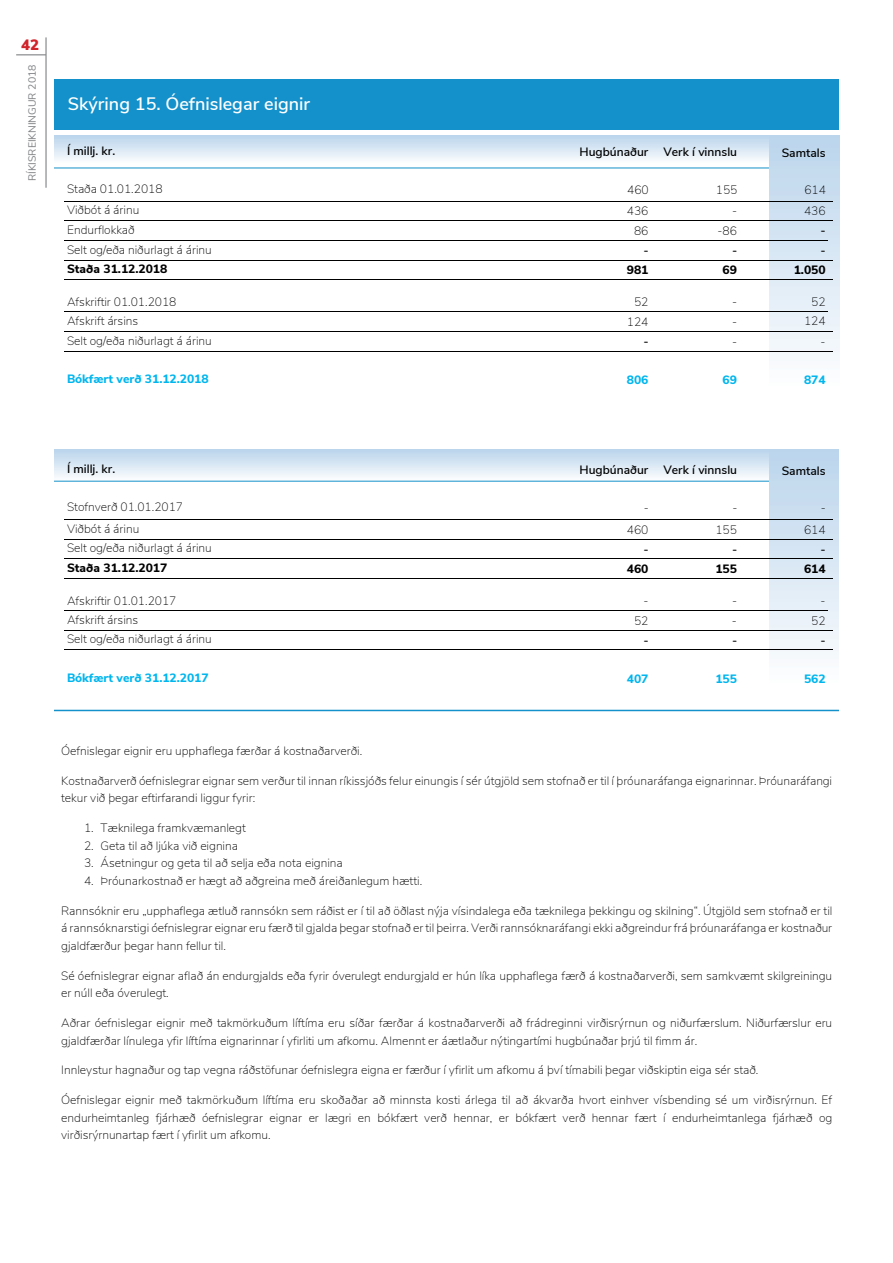
<style>
.page{position:relative;width:893px;height:1263px;background:#fff}
.page>*{position:absolute;margin:0;border:0;box-sizing:border-box;transform-origin:0 0}
.t1{font:600 18px "Nunito Sans";color:#fff}
.t2{font:15px "Calibri";color:#000}
.t3{font:900 15px "Nunito Sans";color:#d1232a}
.t4{font:200 12px/17.7px "Nunito Sans";color:#000}
.t5{font:600 12px "Nunito Sans";color:#000}
.t6{font:800 12px "Nunito Sans";letter-spacing:-.005em;color:#00b6ee}
.t7{font:800 12px "Nunito Sans";letter-spacing:-.005em;color:#000}
.t8{font:10.5px "Nunito Sans";color:#808285}
</style>
<div class="page">
<hr style="left:45px;top:37px;width:2px;height:151px;background:#808285">
<hr style="left:16px;top:54px;width:30px;height:1px;background:#808285">
<hr style="left:54px;top:168px;width:785px;height:1px;background:#1491ca">
<div style="left:54px;top:79px;width:785px;height:51px;background:#1491ca"></div>
<div style="left:54px;top:135px;width:785px;height:28px;background:linear-gradient(to bottom,#b9d3eb,#f9fbfd)"></div>
<div style="left:770px;top:135px;width:69px;height:252px;background:linear-gradient(to bottom,#b7d1e8,#f7f8f8)"></div>
<div style="left:54px;top:450px;width:785px;height:30px;background:linear-gradient(to bottom,#bad4ec,#f8fbfd)"></div>
<hr style="left:54px;top:481px;width:785px;height:1px;background:#1491ca">
<div style="left:770px;top:450px;width:69px;height:234px;background:linear-gradient(to bottom,#b8d2e9,#fbfcfc)"></div>
<hr style="left:54px;top:710px;width:785px;height:1px;background:#1491ca">
<hr style="left:64px;top:201px;width:498px;height:1px;background:#000">
<hr style="left:562px;top:201px;width:266px;height:1px;background:#000">
<hr style="left:64px;top:221px;width:498px;height:1px;background:#000">
<hr style="left:562px;top:221px;width:266px;height:1px;background:#000">
<hr style="left:64px;top:240px;width:498px;height:1px;background:#000">
<hr style="left:64px;top:260px;width:498px;height:1px;background:#000">
<hr style="left:562px;top:260px;width:266px;height:1px;background:#000">
<hr style="left:562px;top:240px;width:266px;height:1px;background:#000">
<hr style="left:64px;top:280px;width:769px;height:1px;background:#000">
<hr style="left:64px;top:312px;width:764px;height:1px;background:#000">
<hr style="left:64px;top:331px;width:769px;height:1px;background:#000">
<hr style="left:64px;top:351px;width:769px;height:1px;background:#000">
<hr style="left:64px;top:519px;width:769px;height:1px;background:#000">
<hr style="left:64px;top:539px;width:769px;height:1px;background:#000">
<hr style="left:64px;top:559px;width:769px;height:1px;background:#000">
<hr style="left:64px;top:578px;width:769px;height:1px;background:#000">
<hr style="left:64px;top:610px;width:764px;height:1px;background:#000">
<hr style="left:64px;top:630px;width:769px;height:1px;background:#000">
<hr style="left:64px;top:650px;width:769px;height:1px;background:#000">
<p class="t3" style="left:21px;top:34px;width:20px">42</p>
<p class="t8" style="left:25px;top:181px;width:118px;rotate:-90deg">RÍKISREIKNINGUR 2018</p>
<p class="t1" style="left:68px;top:90px;width:244px">Skýring 15. Óefnislegar eignir</p>
<p class="t5" style="left:67px;top:142px;width:50px">Í millj. kr.</p>
<p class="t5" style="left:579px;top:143px;width:159px">Hugbúnaður Verk í vinnslu</p>
<p class="t5" style="left:782px;top:144px;width:45px">Samtals</p>
<p class="t4" style="left:67px;top:179px;width:97px">Staða 01.01.2018</p>
<p class="t4" style="left:627px;top:180px;width:23px">460</p>
<p class="t4" style="left:716px;top:180px;width:23px">155</p>
<p class="t4" style="left:804px;top:180px;width:23px">614</p>
<p class="t4" style="left:67px;top:201px;width:74px">Viðbót á árinu</p>
<p class="t4" style="left:627px;top:202px;width:23px">436</p>
<p class="t4" style="left:732px;top:202px;width:7px">-</p>
<p class="t4" style="left:804px;top:201px;width:23px">436</p>
<p class="t4" style="left:67px;top:220px;width:69px">Endurflokkað</p>
<p class="t4" style="left:634px;top:221px;width:16px">86</p>
<p class="t4" style="left:718px;top:221px;width:21px">-86</p>
<p class="t2" style="left:821px;top:220px;width:6px">-</p>
<p class="t4" style="left:67px;top:240px;width:146px">Selt og/eða niðurlagt á árinu</p>
<p class="t2" style="left:644px;top:240px;width:6px">-</p>
<p class="t2" style="left:732px;top:240px;width:6px">-</p>
<p class="t2" style="left:821px;top:240px;width:6px">-</p>
<p class="t7" style="left:67px;top:260px;width:102px">Staða 31.12.2018</p>
<p class="t7" style="left:627px;top:261px;width:23px">981</p>
<p class="t7" style="left:723px;top:261px;width:16px">69</p>
<p class="t7" style="left:794px;top:261px;width:33px">1.050</p>
<p class="t4" style="left:67px;top:293px;width:111px">Afskriftir 01.01.2018</p>
<p class="t4" style="left:634px;top:292px;width:16px">52</p>
<p class="t4" style="left:732px;top:293px;width:7px">-</p>
<p class="t4" style="left:811px;top:292px;width:16px">52</p>
<p class="t4" style="left:67px;top:312px;width:73px">Afskrift ársins</p>
<p class="t4" style="left:627px;top:312px;width:23px">124</p>
<p class="t4" style="left:732px;top:312px;width:7px">-</p>
<p class="t4" style="left:804px;top:312px;width:23px">124</p>
<p class="t4" style="left:67px;top:331px;width:146px">Selt og/eða niðurlagt á árinu</p>
<p class="t2" style="left:644px;top:331px;width:6px">-</p>
<p class="t4" style="left:732px;top:332px;width:7px">-</p>
<p class="t4" style="left:820px;top:332px;width:7px">-</p>
<p class="t6" style="left:67px;top:370px;width:143px">Bókfært verð 31.12.2018</p>
<p class="t6" style="left:627px;top:371px;width:23px">806</p>
<p class="t6" style="left:723px;top:371px;width:16px">69</p>
<p class="t6" style="left:804px;top:371px;width:23px">874</p>
<p class="t5" style="left:67px;top:460px;width:50px">Í millj. kr.</p>
<p class="t5" style="left:579px;top:461px;width:159px">Hugbúnaður Verk í vinnslu</p>
<p class="t5" style="left:782px;top:462px;width:45px">Samtals</p>
<p class="t4" style="left:67px;top:498px;width:118px">Stofnverð 01.01.2017</p>
<p class="t4" style="left:644px;top:499px;width:7px">-</p>
<p class="t4" style="left:732px;top:499px;width:7px">-</p>
<p class="t4" style="left:821px;top:499px;width:7px">-</p>
<p class="t4" style="left:67px;top:519px;width:74px">Viðbót á árinu</p>
<p class="t4" style="left:627px;top:520px;width:23px">460</p>
<p class="t4" style="left:715px;top:520px;width:23px">155</p>
<p class="t4" style="left:804px;top:520px;width:23px">614</p>
<p class="t4" style="left:67px;top:539px;width:146px">Selt og/eða niðurlagt á árinu</p>
<p class="t2" style="left:644px;top:538px;width:6px">-</p>
<p class="t2" style="left:732px;top:538px;width:6px">-</p>
<p class="t2" style="left:821px;top:538px;width:6px">-</p>
<p class="t7" style="left:67px;top:559px;width:102px">Staða 31.12.2017</p>
<p class="t7" style="left:627px;top:560px;width:23px">460</p>
<p class="t7" style="left:715px;top:560px;width:23px">155</p>
<p class="t7" style="left:804px;top:560px;width:23px">614</p>
<p class="t4" style="left:67px;top:591px;width:111px">Afskriftir 01.01.2017</p>
<p class="t4" style="left:643px;top:591px;width:7px">-</p>
<p class="t4" style="left:732px;top:591px;width:7px">-</p>
<p class="t4" style="left:820px;top:591px;width:7px">-</p>
<p class="t4" style="left:67px;top:610px;width:73px">Afskrift ársins</p>
<p class="t4" style="left:634px;top:611px;width:16px">52</p>
<p class="t4" style="left:732px;top:611px;width:7px">-</p>
<p class="t4" style="left:811px;top:611px;width:16px">52</p>
<p class="t4" style="left:67px;top:630px;width:146px">Selt og/eða niðurlagt á árinu</p>
<p class="t2" style="left:644px;top:629px;width:6px">-</p>
<p class="t2" style="left:732px;top:629px;width:6px">-</p>
<p class="t2" style="left:821px;top:629px;width:6px">-</p>
<p class="t6" style="left:67px;top:669px;width:143px">Bókfært verð 31.12.2017</p>
<p class="t6" style="left:627px;top:670px;width:23px">407</p>
<p class="t6" style="left:715px;top:670px;width:23px">155</p>
<p class="t6" style="left:804px;top:670px;width:23px">562</p>
<p class="t4" style="left:61px;top:741px;width:303px">Óefnislegar eignir eru upphaflega færðar á kostnaðarverði.</p>
<p class="t4" style="left:61px;top:771px;width:772px">Kostnaðarverð óefnislegrar eignar sem verður til innan ríkissjóðs felur einungis í sér útgjöld sem stofnað er til í þróunaráfanga eignarinnar. Þróunaráfangi tekur við þegar eftirfarandi liggur fyrir:</p>
<p class="t4" style="left:84px;top:818px;width:163px">1. Tæknilega framkvæmanlegt</p>
<p class="t4" style="left:84px;top:836px;width:156px">2. Geta til að ljúka við eignina</p>
<p class="t4" style="left:84px;top:854px;width:260px">3. Ásetningur og geta til að selja eða nota eignina</p>
<p class="t4" style="left:84px;top:871px;width:340px">4. Þróunarkostnað er hægt að aðgreina með áreiðanlegum hætti.</p>
<p class="t4" style="left:61px;top:901px;width:772px;text-align:justify">Rannsóknir eru „upphaflega ætluð rannsókn sem ráðist er í til að öðlast nýja vísindalega eða tæknilega þekkingu og skilning“. Útgjöld sem stofnað er til á rannsóknarstigi óefnislegrar eignar eru færð til gjalda þegar stofnað er til þeirra. Verði rannsóknaráfangi ekki aðgreindur frá þróunaráfanga er kostnaður gjaldfærður þegar hann fellur til.</p>
<p class="t4" style="left:61px;top:966px;width:772px">Sé óefnislegrar eignar aflað án endurgjalds eða fyrir óverulegt endurgjald er hún líka upphaflega færð á kostnaðarverði, sem samkvæmt skilgreiningu er núll eða óverulegt.</p>
<p class="t4" style="left:61px;top:1013px;width:772px">Aðrar óefnislegar eignir með takmörkuðum líftíma eru síðar færðar á kostnaðarverði að frádreginni virðisrýrnun og niðurfærslum. Niðurfærslur eru gjaldfærðar línulega yfir líftíma eignarinnar í yfirliti um afkomu. Almennt er áætlaður nýtingartími hugbúnaðar þrjú til fimm ár.</p>
<p class="t4" style="left:61px;top:1061px;width:699px">Innleystur hagnaður og tap vegna ráðstöfunar óefnislegra eigna er færður í yfirlit um afkomu á því tímabili þegar viðskiptin eiga sér stað.</p>
<p class="t4" style="left:61px;top:1090px;width:772px;text-align:justify">Óefnislegar eignir með takmörkuðum líftíma eru skoðaðar að minnsta kosti árlega til að ákvarða hvort einhver vísbending sé um virðisrýrnun. Ef endurheimtanleg fjárhæð óefnislegrar eignar er lægri en bókfært verð hennar, er bókfært verð hennar fært í endurheimtanlega fjárhæð og virðisrýrnunartap fært í yfirlit um afkomu.</p>
</div>
